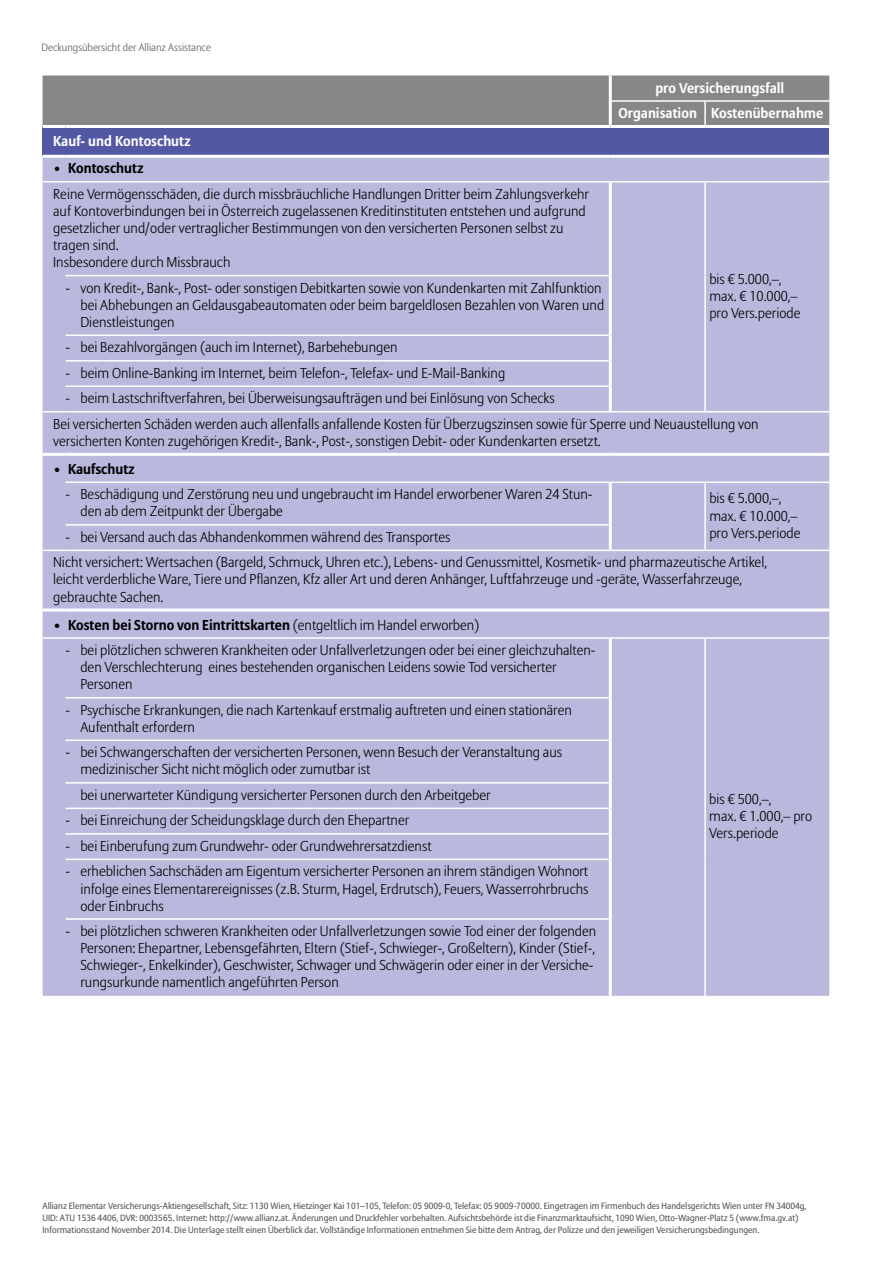
<style>
.page{position:relative;width:893px;height:1263px;background:#fff}
.page>*{position:absolute;margin:0;border:0;box-sizing:border-box;transform-origin:0 0}
.t1{font:300 14.25px/17.1px "Allianz Sans";color:#000}
.t2{font:700 14.25px "Allianz Sans";color:#000}
.t3{font:700 14.25px/25.5px "Allianz Sans";color:#fff;text-align:center}
.t4{font:300 10.5px "Allianz Sans";color:#565655}
.t5{font:9px/12px "Allianz Sans";color:#565655}
.s1{font-weight:300}
</style>
<div class="page">
<div style="left:43px;top:76px;width:786px;height:49px;background:#868786"></div>
<div style="left:43px;top:126px;width:786px;height:30px;background:#5358a4"></div>
<div style="left:43px;top:158px;width:786px;height:838px;background:#bab8dd"></div>
<hr style="left:612px;top:100px;width:93px;height:2px;background:#fff">
<hr style="left:705px;top:100px;width:124px;height:2px;background:#fff">
<hr style="left:704px;top:102px;width:2px;height:23px;background:#fff">
<hr style="left:610px;top:181px;width:95px;height:1px;background:#fff">
<hr style="left:705px;top:181px;width:124px;height:1px;background:#fff">
<hr style="left:704px;top:182px;width:2px;height:94px;background:#fff">
<hr style="left:704px;top:276px;width:2px;height:59px;background:#fff">
<hr style="left:704px;top:335px;width:2px;height:26px;background:#fff">
<hr style="left:704px;top:361px;width:2px;height:25px;background:#fff">
<hr style="left:704px;top:386px;width:2px;height:25px;background:#fff">
<hr style="left:610px;top:411px;width:95px;height:1px;background:#fff">
<hr style="left:705px;top:411px;width:124px;height:1px;background:#fff">
<hr style="left:610px;top:482px;width:95px;height:1px;background:#fff">
<hr style="left:705px;top:482px;width:124px;height:1px;background:#fff">
<hr style="left:704px;top:483px;width:2px;height:42px;background:#fff">
<hr style="left:704px;top:525px;width:2px;height:25px;background:#fff">
<hr style="left:704px;top:639px;width:2px;height:59px;background:#fff">
<hr style="left:704px;top:698px;width:2px;height:42px;background:#fff">
<hr style="left:704px;top:740px;width:2px;height:43px;background:#fff">
<hr style="left:704px;top:783px;width:2px;height:25px;background:#fff">
<hr style="left:704px;top:808px;width:2px;height:26px;background:#fff">
<hr style="left:704px;top:834px;width:2px;height:25px;background:#fff">
<hr style="left:704px;top:859px;width:2px;height:60px;background:#fff">
<hr style="left:704px;top:919px;width:2px;height:77px;background:#fff">
<hr style="left:609px;top:182px;width:3px;height:94px;background:#fff">
<hr style="left:609px;top:276px;width:3px;height:59px;background:#fff">
<hr style="left:609px;top:335px;width:3px;height:26px;background:#fff">
<hr style="left:609px;top:361px;width:3px;height:25px;background:#fff">
<hr style="left:609px;top:386px;width:3px;height:25px;background:#fff">
<hr style="left:609px;top:483px;width:3px;height:42px;background:#fff">
<hr style="left:609px;top:525px;width:3px;height:25px;background:#fff">
<hr style="left:609px;top:639px;width:3px;height:59px;background:#fff">
<hr style="left:609px;top:698px;width:3px;height:42px;background:#fff">
<hr style="left:609px;top:740px;width:3px;height:43px;background:#fff">
<hr style="left:609px;top:783px;width:3px;height:25px;background:#fff">
<hr style="left:609px;top:808px;width:3px;height:26px;background:#fff">
<hr style="left:609px;top:834px;width:3px;height:25px;background:#fff">
<hr style="left:609px;top:859px;width:3px;height:60px;background:#fff">
<hr style="left:609px;top:919px;width:3px;height:77px;background:#fff">
<hr style="left:609px;top:76px;width:3px;height:25px;background:#fff">
<hr style="left:609px;top:101px;width:3px;height:24px;background:#fff">
<hr style="left:43px;top:125px;width:23px;height:3px;background:#fff">
<hr style="left:66px;top:125px;width:544px;height:3px;background:#fff">
<hr style="left:610px;top:125px;width:95px;height:3px;background:#fff">
<hr style="left:705px;top:125px;width:124px;height:3px;background:#fff">
<hr style="left:43px;top:155px;width:23px;height:3px;background:#fff">
<hr style="left:66px;top:155px;width:544px;height:3px;background:#fff">
<hr style="left:610px;top:155px;width:95px;height:3px;background:#fff">
<hr style="left:705px;top:155px;width:124px;height:3px;background:#fff">
<svg style="left:43px;top:181px;width:23px;height:1px"></svg>
<hr style="left:66px;top:181px;width:544px;height:1px;background:#fff">
<hr style="left:66px;top:335px;width:543px;height:1px;background:#fff">
<hr style="left:66px;top:360px;width:543px;height:1px;background:#fff">
<hr style="left:66px;top:385px;width:543px;height:2px;background:#fff">
<svg style="left:43px;top:411px;width:23px;height:1px"></svg>
<hr style="left:66px;top:411px;width:544px;height:1px;background:#fff">
<hr style="left:66px;top:482px;width:544px;height:1px;background:#fff">
<hr style="left:66px;top:524px;width:543px;height:2px;background:#fff">
<hr style="left:66px;top:697px;width:543px;height:1px;background:#fff">
<hr style="left:66px;top:739px;width:543px;height:2px;background:#fff">
<hr style="left:66px;top:782px;width:543px;height:2px;background:#fff">
<hr style="left:66px;top:808px;width:543px;height:1px;background:#fff">
<hr style="left:66px;top:833px;width:543px;height:2px;background:#fff">
<hr style="left:66px;top:859px;width:543px;height:1px;background:#fff">
<hr style="left:66px;top:918px;width:543px;height:2px;background:#fff">
<hr style="left:43px;top:453px;width:23px;height:3px;background:#fff">
<hr style="left:66px;top:453px;width:544px;height:3px;background:#fff">
<hr style="left:610px;top:453px;width:95px;height:3px;background:#fff">
<hr style="left:705px;top:453px;width:124px;height:3px;background:#fff">
<svg style="left:43px;top:550px;width:23px;height:1px"></svg>
<hr style="left:66px;top:550px;width:544px;height:1px;background:#fff">
<hr style="left:610px;top:550px;width:95px;height:1px;background:#fff">
<hr style="left:705px;top:550px;width:124px;height:1px;background:#fff">
<hr style="left:66px;top:275px;width:543px;height:1px;background:#fff">
<hr style="left:43px;top:608px;width:23px;height:3px;background:#fff">
<hr style="left:66px;top:608px;width:544px;height:3px;background:#fff">
<hr style="left:610px;top:608px;width:95px;height:3px;background:#fff">
<hr style="left:705px;top:608px;width:124px;height:3px;background:#fff">
<hr style="left:43px;top:637px;width:23px;height:2px;background:#fff">
<hr style="left:66px;top:637px;width:544px;height:2px;background:#fff">
<hr style="left:610px;top:637px;width:95px;height:2px;background:#fff">
<hr style="left:705px;top:637px;width:124px;height:2px;background:#fff">
<p class="t4" style="left:42px;top:41px;width:171px">Deckungsübersicht der Allianz Assistance</p>
<p class="t3" style="left:53px;top:128px;width:139px">Kauf- und Kontoschutz</p>
<p class="t2" style="left:53px;top:160px;width:92px">• Kontoschutz</p>
<p class="t1" style="left:53px;top:185px;width:537px">Reine Vermögensschäden, die durch missbräuchliche Handlungen Dritter beim Zahlungsverkehr auf Kontoverbindungen bei in Österreich zugelassenen Kreditinstituten entstehen und aufgrund gesetzlicher und/oder vertraglicher Bestimmungen von den versicherten Personen selbst zu tragen sind.<br>Insbesondere durch Missbrauch</p>
<p class="t3" style="left:618px;top:75px;width:206px">pro Versicherungsfall<br>Organisation Kostenübernahme</p>
<p class="t1" style="left:709px;top:270px;width:93px">bis € 5.000,–, max. € 10.000,– pro Vers.periode</p>
<p class="t1" style="left:80px;top:279px;width:525px;text-indent:-15px">- von Kredit-, Bank-, Post- oder sonstigen Debitkarten sowie von Kundenkarten mit Zahlfunktion bei Abhebungen an Geldausgabeautomaten oder beim bargeldlosen Bezahlen von Waren und<br>Dienstleistungen</p>
<p class="t1" style="left:66px;top:339px;width:333px">- bei Bezahlvorgängen (auch im Internet), Barbehebungen</p>
<p class="t1" style="left:66px;top:364px;width:441px">- beim Online-Banking im Internet, beim Telefon-, Telefax- und E-Mail-Banking</p>
<p class="t1" style="left:53px;top:385px;width:707px;line-height:25.5px;text-indent:12px">- beim Lastschriftverfahren, bei Überweisungsaufträgen und bei Einlösung von Schecks<br>Bei versicherten Schäden werden auch allenfalls anfallende Kosten für Überzugszinsen sowie für Sperre und Neuaustellung von</p>
<p class="t1" style="left:53px;top:432px;width:549px">versicherten Konten zugehörigen Kredit-, Bank-, Post-, sonstigen Debit- oder Kundenkarten ersetzt.</p>
<p class="t2" style="left:53px;top:460px;width:83px">• Kaufschutz</p>
<p class="t1" style="left:80px;top:486px;width:514px;text-indent:-15px">- Beschädigung und Zerstörung neu und ungebraucht im Handel erworbener Waren 24 Stun&shy;den ab dem Zeitpunkt der Übergabe</p>
<p class="t1" style="left:709px;top:490px;width:93px">bis € 5.000,–, max. € 10.000,– pro Vers.periode</p>
<p class="t1" style="left:53px;top:524px;width:715px;line-height:25.5px;text-indent:12px">- bei Versand auch das Abhandenkommen während des Transportes<br>Nicht versichert: Wertsachen (Bargeld, Schmuck, Uhren etc.), Lebens- und Genussmittel, Kosmetik- und pharmazeutische Artikel,</p>
<p class="t1" style="left:53px;top:571px;width:691px">leicht verderbliche Ware, Tiere und Pflanzen, Kfz aller Art und deren Anhänger, Luftfahrzeuge und -geräte, Wasserfahrzeuge, gebrauchte Sachen.</p>
<p class="t2" style="left:53px;top:616px;width:428px">• Kosten bei Storno von Eintrittskarten <span class="s1">(entgeltlich im Handel erworben)</span></p>
<p class="t1" style="left:80px;top:641px;width:517px;text-indent:-15px">- bei plötzlichen schweren Krankheiten oder Unfallverletzungen oder bei einer gleichzuhalten&shy;den Verschlechterung eines bestehenden organischen Leidens sowie Tod versicherter<br>Personen</p>
<p class="t1" style="left:80px;top:701px;width:493px;text-indent:-15px">- Psychische Erkrankungen, die nach Kartenkauf erstmalig auftreten und einen stationären<br>Aufenthalt erfordern</p>
<p class="t1" style="left:80px;top:744px;width:483px;text-indent:-15px">- bei Schwangerschaften der versicherten Personen, wenn Besuch der Veranstaltung aus medizinischer Sicht nicht möglich oder zumutbar ist</p>
<p class="t1" style="left:80px;top:786px;width:412px">bei unerwarteter Kündigung versicherter Personen durch den Arbeitgeber</p>
<p class="t1" style="left:66px;top:812px;width:345px">- bei Einreichung der Scheidungsklage durch den Ehepartner</p>
<p class="t1" style="left:66px;top:837px;width:368px">- bei Einberufung zum Grundwehr- oder Grundwehrersatzdienst</p>
<p class="t1" style="left:80px;top:863px;width:510px;text-align:justify;text-indent:-15px">- erheblichen Sachschäden am Eigentum versicherter Personen an ihrem ständigen Wohnort infolge eines Elementarereignisses (z.B. Sturm, Hagel, Erdrutsch), Feuers, Wasserrohrbruchs oder Einbruchs</p>
<p class="t1" style="left:80px;top:922px;width:517px;text-indent:-15px">- bei plötzlichen schweren Krankheiten oder Unfallverletzungen sowie Tod einer der folgenden Personen: Ehepartner, Lebensgefährten, Eltern (Stief-, Schwieger-, Großeltern), Kinder (Stief-, Schwieger-, Enkelkinder), Geschwister, Schwager und Schwägerin oder einer in der Versiche&shy;rungsurkunde namentlich angeführten Person</p>
<p class="t1" style="left:709px;top:790px;width:104px">bis € 500,–,<br>max. € 1.000,– pro<br>Vers.periode</p>
<p class="t5" style="left:43px;top:1199px;width:765px">Allianz Elementar Versicherungs-Aktiengesellschaft, Sitz: 1130 Wien, Hietzinger Kai 101–105, Telefon: 05 9009-0, Telefax: 05 9009-70000. Eingetragen im Firmenbuch des Handelsgerichts Wien unter FN 34004g,<br>UID: ATU 1536 4406, DVR: 0003565. Internet: http://www.allianz.at. Änderungen und Druckfehler vorbehalten. Aufsichtsbehörde ist die Finanzmarktaufsicht, 1090 Wien, Otto-Wagner-Platz 5 (www.fma.gv.at)<br>Informationsstand November 2014. Die Unterlage stellt einen Überblick dar. Vollständige Informationen entnehmen Sie bitte dem Antrag, der Polizze und den jeweiligen Versicherungsbedingungen.</p>
</div>
